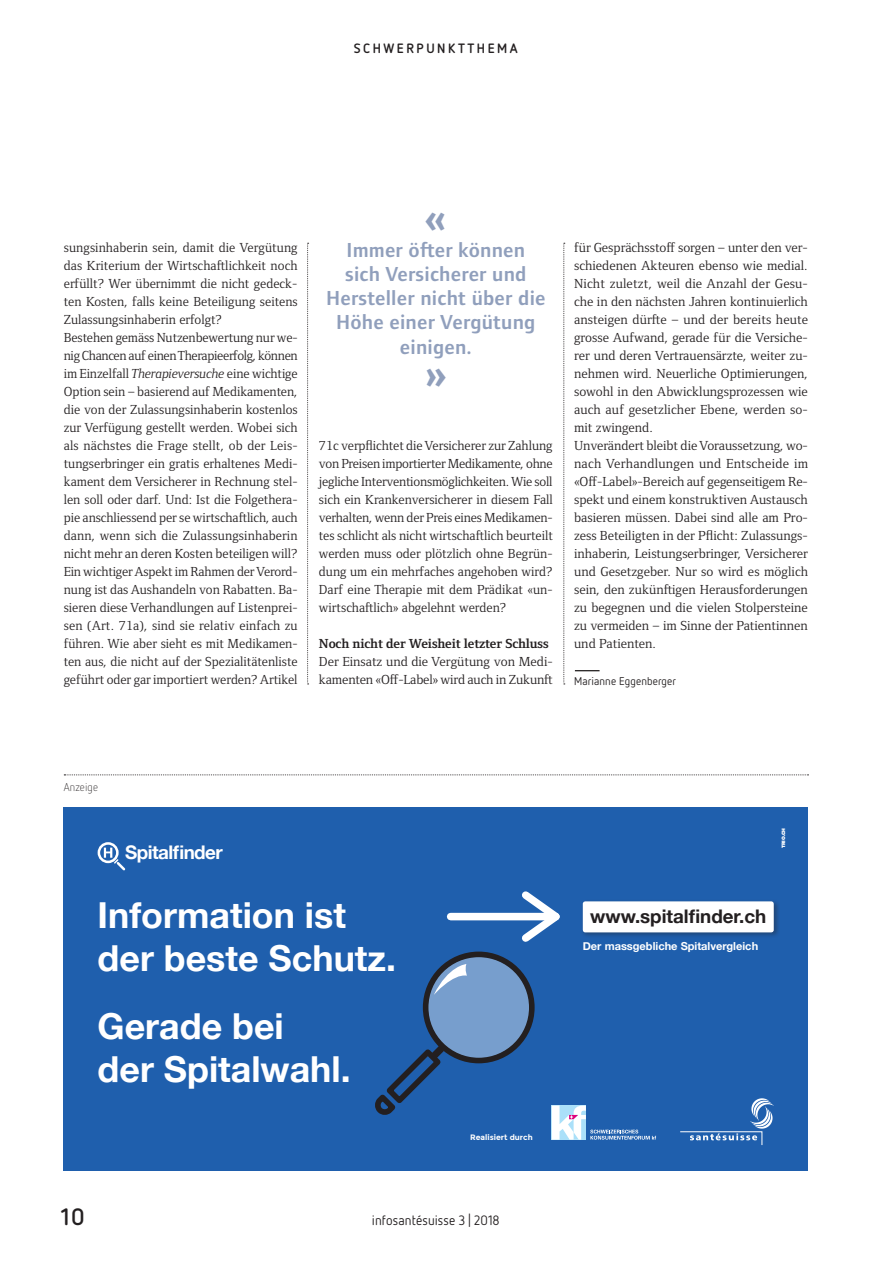
<style>
.page{position:relative;width:893px;height:1263px;background:#fff}
.page>*{position:absolute;margin:0;border:0;box-sizing:border-box;transform-origin:0 0}
.t1{font:600 43.5px "Foundry Form Sans";color:#909fbc}
.t2{font:700 35.85px/42.9px "Helvetica Neue";color:#fff}
.t3{font:700 23.55px "Netto OT";color:#231f20}
.t4{font:600 21px/24.5px "Foundry Form Sans";letter-spacing:.01em;color:#909fbc;text-align:center}
.t5{font:700 18.75px "Helvetica Neue";color:#231f20}
.t6{font:700 18.75px "Helvetica Neue";letter-spacing:-.03em;color:#fff}
.t7{font:13.5px/18px "Foundry Form Serif";color:#231f20}
.t8{font:700 13.5px "Foundry Form Serif";letter-spacing:-.01em;color:#231f20}
.t9{font:13.5px "Netto OT";letter-spacing:.005em;color:#231f20}
.t10{font:700 13.5px "Netto OT";letter-spacing:.19em;color:#231f20}
.t11{font:11.25px "Netto OT";letter-spacing:.01em;color:#231f20}
.t12{font:300 11.25px "Netto OT";letter-spacing:.01em;color:#231f20}
.t13{font:700 11.1px "Helvetica Neue";color:#fff}
.t14{font:700 7.8px "Montserrat";color:#fff}
.t15{font:900 4.8px "Gotham";color:#fff}
.s1{font-style:italic}
</style>
<div class="page">
<svg style="left:575px;top:670px;width:25px;height:1px"></svg>
<div style="left:64px;top:807px;width:744px;height:363px;background:#1f5fad"></div>
<svg style="left:680px;top:1098px;width:94px;height:47px"></svg>
<div style="left:98px;top:842px;width:21px;height:21px;border:3px solid #fff;border-radius:50%"></div>
<svg style="left:104px;top:848px;width:22px;height:23px"></svg>
<div style="left:580px;top:899px;width:200px;height:40px;background:#231f20;opacity:.4"></div>
<div style="left:585px;top:904px;width:186px;height:26px;background:#fff"></div>
<div style="left:583px;top:901px;width:191px;height:31px;border:5px solid #fff"></div>
<svg style="left:375px;top:891px;width:281px;height:249px"></svg>
<svg style="left:64px;top:774px;width:744px;height:1px"></svg>
<svg style="left:563px;top:243px;width:2px;height:441px"></svg>
<svg style="left:307px;top:243px;width:2px;height:441px"></svg>
<p class="t10" style="left:354px;top:40px;width:165px">SCHWERPUNKTTHEMA</p>
<p class="t7" style="left:64px;top:239px;width:236px">sungsinhaberin sein, damit die Vergütung das Kriterium der Wirtschaftlichkeit noch erfüllt? Wer übernimmt die nicht gedeck&shy;ten Kosten, falls keine Beteiligung seitens Zulassungsinhaberin erfolgt?<br>Bestehen gemäss Nutzenbewertung nur we&shy;nig Chancen auf einen Therapieerfolg, können im Einzelfall <span class="s1">Therapieversuche</span> eine wichtige Option sein – basierend auf Medikamenten, die von der Zulassungsinhaberin kostenlos zur Verfügung gestellt werden. Wobei sich als nächstes die Frage stellt, ob der Leis&shy;tungserbringer ein gratis erhaltenes Medi&shy;kament dem Versicherer in Rechnung stel&shy;len soll oder darf. Und: Ist die Folgethera&shy;pie anschliessend per se wirtschaftlich, auch dann, wenn sich die Zulassungsinhaberin nicht mehr an deren Kosten beteiligen will?<br>Ein wichtiger Aspekt im Rahmen der Verord&shy;nung ist das Aushandeln von Rabatten. Ba&shy;sieren diese Verhandlungen auf Listenprei&shy;sen (Art. 71a), sind sie relativ einfach zu führen. Wie aber sieht es mit Medikamen&shy;ten aus, die nicht auf der Spezialitätenliste geführt oder gar importiert werden? Artikel</p>
<h1 class="t1" style="left:425px;top:192px;width:23px">«</h1>
<h3 class="t4" style="left:326px;top:238px;width:221px">Immer öfter können<br>sich Versicherer und<br>Hersteller nicht über die<br>Höhe einer Vergütung einigen.</h3>
<h1 class="t1" style="left:425px;top:348px;width:23px">»</h1>
<p class="t7" style="left:319px;top:437px;width:235px;text-align:justify">71c verpflichtet die Versicherer zur Zahlung von Preisen importierter Medikamente, ohne jegliche Interventionsmöglichkeiten. Wie soll sich ein Krankenversicherer in diesem Fall verhalten, wenn der Preis eines Medikamen&shy;tes schlicht als nicht wirtschaftlich beurteilt werden muss oder plötzlich ohne Begrün&shy;dung um ein mehrfaches angehoben wird?<br>Darf eine Therapie mit dem Prädikat «un&shy;wirtschaftlich» abgelehnt werden?</p>
<p class="t8" style="left:319px;top:636px;width:231px">Noch nicht der Weisheit letzter Schluss</p>
<p class="t7" style="left:319px;top:653px;width:235px">Der Einsatz und die Vergütung von Medi&shy;kamenten «Off-Label» wird auch in Zukunft</p>
<p class="t7" style="left:574px;top:239px;width:236px">für Gesprächsstoff sorgen – unter den ver&shy;schiedenen Akteuren ebenso wie medial.<br>Nicht zuletzt, weil die Anzahl der Gesu&shy;che in den nächsten Jahren kontinuierlich ansteigen dürfte – und der bereits heute grosse Aufwand, gerade für die Versiche&shy;rer und deren Vertrauensärzte, weiter zu&shy;nehmen wird. Neuerliche Optimierungen, sowohl in den Abwicklungsprozessen wie auch auf gesetzlicher Ebene, werden so&shy;mit zwingend.<br>Unverändert bleibt die Voraussetzung, wo&shy;nach Verhandlungen und Entscheide im «Off-Label»-Bereich auf gegenseitigem Re&shy;spekt und einem konstruktiven Austausch basieren müssen. Dabei sind alle am Pro&shy;zess Beteiligten in der Pflicht: Zulassungs&shy;inhaberin, Leistungserbringer, Versicherer und Gesetzgeber. Nur so wird es möglich sein, den zukünftigen Herausforderungen zu begegnen und die vielen Stolpersteine zu vermeiden – im Sinne der Patientinnen und Patienten.</p>
<p class="t11" style="left:574px;top:674px;width:103px">Marianne Eggenberger</p>
<p class="t12" style="left:64px;top:780px;width:36px">Anzeige</p>
<h3 class="t6" style="left:125px;top:837px;width:99px">Spitalfinder</h3>
<h2 class="t2" style="left:98px;top:894px;width:300px">Information ist der beste Schutz.</h2>
<h2 class="t2" style="left:98px;top:1006px;width:255px">Gerade bei<br>der Spitalwahl.</h2>
<p class="t14" style="left:470px;top:1133px;width:64px">Realisiert durch</p>
<h3 class="t3" style="left:60px;top:1201px;width:26px">10</h3>
<p class="t9" style="left:372px;top:1211px;width:129px">infosantésuisse 3 | 2018</p>
<p class="t15" style="left:780px;top:848px;width:22px;rotate:-90deg">TRIO.CH</p>
<h3 class="t5" style="left:590px;top:902px;width:178px">www.spitalfinder.ch</h3>
<p class="t13" style="left:583px;top:937px;width:177px">Der massgebliche Spitalvergleich</p>
</div>
